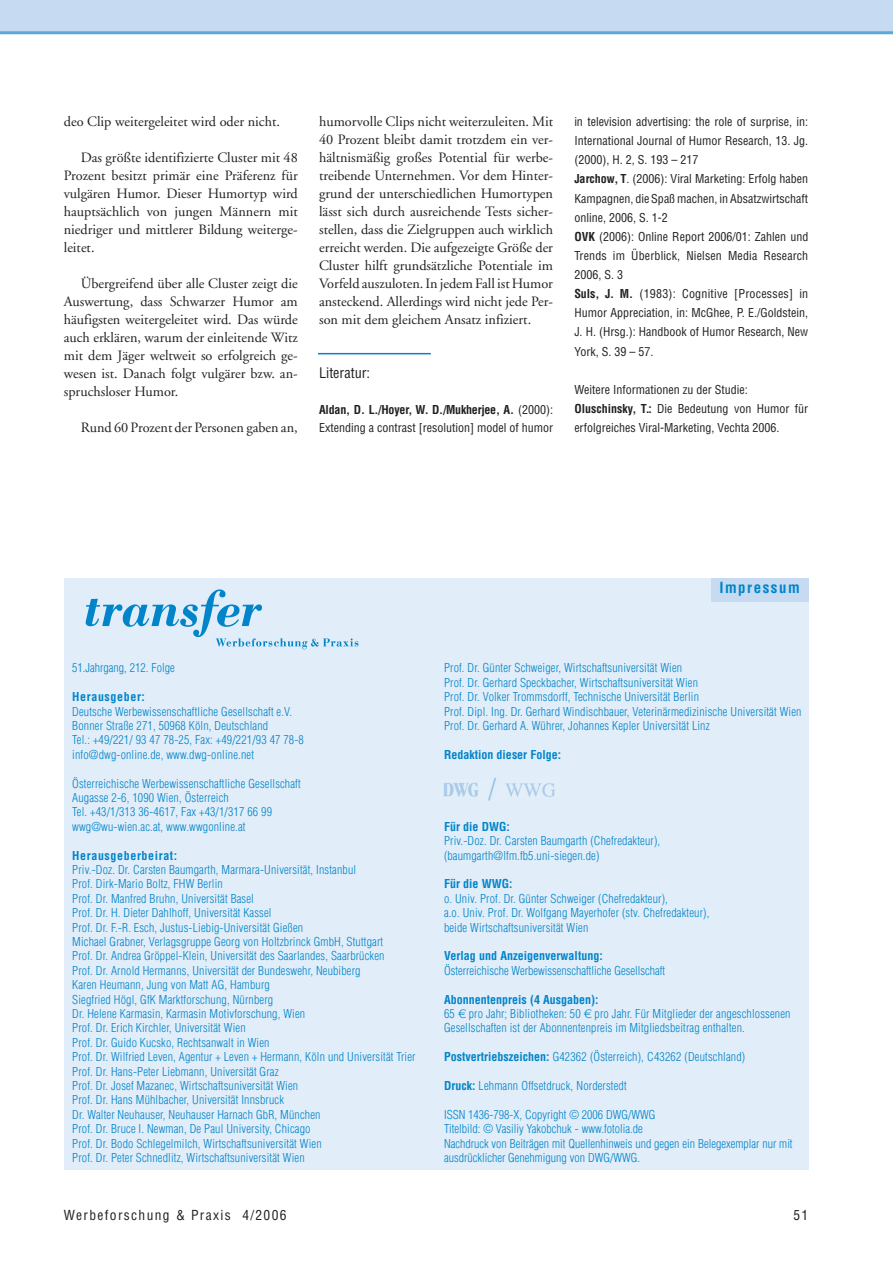
<style>
.page{position:relative;width:893px;height:1263px;background:#fff}
.page>*{position:absolute;margin:0;border:0;box-sizing:border-box;transform-origin:0 0}
.t1{font:300 condensed 27px "Helvetica";color:#93bee5}
.t2{font:700 condensed 15px "Helvetica";letter-spacing:.1em;color:#0084ca}
.t3{font:14.25px/18px "Adobe Garamond";color:#231f20;text-align:justify}
.t4{font:condensed 14.25px "Helvetica";color:#231f20}
.t5{font:condensed 13.5px "Helvetica";letter-spacing:.1em;color:#231f20}
.t6{font:300 condensed 12px/14.4px "Helvetica";letter-spacing:.015em;color:#0084ca}
.t7{font:condensed 12px/19.2px "Helvetica";color:#231f20}
.t8{font:700 condensed 12px "Helvetica";color:#0084ca}
.t9{font:700 condensed 12px "Helvetica";letter-spacing:.05em;color:#0084ca}
.s1{font-weight:700}
.s2{font-family:"Euro Signs BQ";font-weight:400;font-stretch:normal}
</style>
<div class="page">
<hr style="left:318px;top:353px;width:113px;height:1px;background:#0084ca">
<div style="left:64px;top:578px;width:744px;height:591px;background:#e1edf8"></div>
<div style="left:710px;top:578px;width:98px;height:24px;background:#c6dbf1"></div>
<img style="left:85px;top:590px;width:273px;height:60px">
<img style="left:505px;top:783px;width:50px;height:14px">
<img style="left:443px;top:783px;width:36px;height:14px">
<div style="left:0;top:0;width:892px;height:33px;background:#c6dbf1"></div>
<hr style="left:0;top:31px;width:892px;height:3px;background:#5da7db">
<p class="t3" style="left:64px;top:114px;width:218px">deo Clip weitergeleitet wird oder nicht.</p>
<p class="t3" style="left:64px;top:150px;width:235px;text-indent:17px">Das größte identifizierte Cluster mit 48<br>Prozent besitzt primär eine Präferenz für vulgären Humor. Dieser Humortyp wird hauptsächlich von jungen Männern mit niedriger und mittlerer Bildung weiterge&shy;leitet.</p>
<p class="t3" style="left:64px;top:276px;width:235px;text-indent:17px">Übergreifend über alle Cluster zeigt die Auswertung, dass Schwarzer Humor am häufigsten weitergeleitet wird. Das würde auch erklären, warum der einleitende Witz mit dem Jäger weltweit so erfolgreich ge&shy;wesen ist. Danach folgt vulgärer bzw. an&shy;spruchsloser Humor.</p>
<p class="t3" style="left:81px;top:420px;width:218px">Rund 60 Prozent der Personen gaben an,</p>
<p class="t3" style="left:319px;top:114px;width:235px">humorvolle Clips nicht weiterzuleiten. Mit 40 Prozent bleibt damit trotzdem ein ver&shy;hältnismäßig großes Potential für werbe&shy;treibende Unternehmen. Vor dem Hinter&shy;grund der unterschiedlichen Humortypen lässt sich durch ausreichende Tests sicher&shy;stellen, dass die Zielgruppen auch wirklich erreicht werden. Die aufgezeigte Größe der Cluster hilft grundsätzliche Potentiale im Vorfeld auszuloten. In jedem Fall ist Humor ansteckend. Allerdings wird nicht jede Per&shy;son mit dem gleichem Ansatz infiziert.</p>
<p class="t4" style="left:319px;top:367px;width:53px">Literatur:</p>
<p class="t7" style="left:319px;top:402px;width:235px;line-height:18px"><span class="s1">Aldan, D. L./Hoyer, W. D./Mukherjee, A.</span> (2000):<br>Extending a contrast [resolution] model of humor</p>
<p class="t7" style="left:574px;top:113px;width:235px">in television advertising: the role of surprise, in:<br>International Journal of Humor Research, 13. Jg. (2000), H. 2, S. 193 – 217<br><span class="s1">Jarchow, T</span>. (2006): Viral Marketing: Erfolg haben Kampagnen, die Spaß machen, in Absatzwirtschaft online, 2006, S. 1-2<br><span class="s1">OVK</span> (2006): Online Report 2006/01: Zahlen und Trends im Überblick, Nielsen Media Research 2006, S. 3<br><span class="s1">Suls, J. M.</span> (1983): Cognitive [Processes] in Humor Appreciation, in: McGhee, P. E./Goldstein, J. H. (Hrsg.): Handbook of Humor Research, New York, S. 39 – 57.</p>
<p class="t7" style="left:574px;top:381px;width:235px">Weitere Informationen zu der Studie:<br><span class="s1">Oluschinsky, T.:</span> Die Bedeutung von Humor für erfolgreiches Viral-Marketing, Vechta 2006.</p>
<p class="t2" style="left:719px;top:581px;width:82px">Impressum</p>
<p class="t6" style="left:72px;top:662px;width:104px">51.Jahrgang, 212. Folge</p>
<p class="t9" style="left:72px;top:692px;width:74px">Herausgeber:</p>
<p class="t6" style="left:72px;top:705px;width:233px">Deutsche Werbewissenschaftliche Gesellschaft e.V.<br>Bonner Straße 271, 50968 Köln, Deutschland<br>Tel.: +49/221/ 93 47 78-25, Fax: +49/221/93 47 78-8 info@dwg-online.de, www.dwg-online.net</p>
<p class="t6" style="left:72px;top:777px;width:230px">Österreichische Werbewissenschaftliche Gesellschaft Augasse 2-6, 1090 Wien, Österreich<br>Tel. +43/1/313 36-4617, Fax +43/1/317 66 99 wwg@wu-wien.ac.at, www.wwgonline.at</p>
<p class="t9" style="left:72px;top:851px;width:106px">Herausgeberbeirat:</p>
<p class="t6" style="left:72px;top:863px;width:345px">Priv.-Doz. Dr. Carsten Baumgarth, Marmara-Universität, Instanbul<br>Prof. Dirk-Mario Boltz, FHW Berlin<br>Prof. Dr. Manfred Bruhn, Universität Basel<br>Prof. Dr. H. Dieter Dahlhoff, Universität Kassel<br>Prof. Dr. F.-R. Esch, Justus-Liebig-Universität Gießen<br>Michael Grabner, Verlagsgruppe Georg von Holtzbrinck GmbH, Stuttgart<br>Prof. Dr. Andrea Gröppel-Klein, Universität des Saarlandes, Saarbrücken<br>Prof. Dr. Arnold Hermanns, Universität der Bundeswehr, Neubiberg<br>Karen Heumann, Jung von Matt AG, Hamburg<br>Siegfried Högl, GfK Marktforschung, Nürnberg<br>Dr. Helene Karmasin, Karmasin Motivforschung, Wien<br>Prof. Dr. Erich Kirchler, Universität Wien<br>Prof. Dr. Guido Kucsko, Rechtsanwalt in Wien<br>Prof. Dr. Wilfried Leven, Agentur + Leven + Hermann, Köln und Universität Trier Prof. Dr. Hans-Peter Liebmann, Universität Graz<br>Prof. Dr. Josef Mazanec, Wirtschaftsuniversität Wien<br>Prof. Dr. Hans Mühlbacher, Universität Innsbruck<br>Dr. Walter Neuhauser, Neuhauser Harnach GbR, München<br>Prof. Dr. Bruce I. Newman, De Paul University, Chicago<br>Prof. Dr. Bodo Schlegelmilch, Wirtschaftsuniversität Wien<br>Prof. Dr. Peter Schnedlitz, Wirtschaftsuniversität Wien</p>
<p class="t6" style="left:444px;top:662px;width:359px">Prof. Dr. Günter Schweiger, Wirtschaftsuniversität Wien<br>Prof. Dr. Gerhard Speckbacher, Wirtschaftsuniversität Wien<br>Prof. Dr. Volker Trommsdorff, Technische Universität Berlin<br>Prof. Dipl. Ing. Dr. Gerhard Windischbauer, Veterinärmedizinische Universität Wien Prof. Dr. Gerhard A. Wührer, Johannes Kepler Universität Linz</p>
<p class="t8" style="left:444px;top:750px;width:119px">Redaktion dieser Folge:</p>
<h1 class="t1" style="left:488px;top:777px;width:9px">/</h1>
<p class="t8" style="left:444px;top:822px;width:67px">Für die DWG:</p>
<p class="t6" style="left:444px;top:835px;width:218px">Priv.-Doz. Dr. Carsten Baumgarth (Chefredakteur), (baumgarth@lfm.fb5.uni-siegen.de)</p>
<p class="t8" style="left:444px;top:879px;width:70px">Für die WWG:</p>
<p class="t6" style="left:444px;top:892px;width:267px">o. Univ. Prof. Dr. Günter Schweiger (Chefredakteur),<br>a.o. Univ. Prof. Dr. Wolfgang Mayerhofer (stv. Chefredakteur), beide Wirtschaftsuniversität Wien</p>
<p class="t8" style="left:444px;top:951px;width:160px">Verlag und Anzeigenverwaltung:</p>
<p class="t6" style="left:444px;top:964px;width:222px">Österreichische Werbewissenschaftliche Gesellschaft</p>
<p class="t6" style="left:444px;top:993px;width:348px"><span class="s1">Abonnentenpreis (4 Ausgaben):<br></span>65 <span class="s2">E</span> pro Jahr; Bibliotheken: 50 <span class="s2">E</span> pro Jahr. Für Mitglieder der angeschlossenen<br>Gesellschaften ist der Abonnentenpreis im Mitgliedsbeitrag enthalten.</p>
<p class="t6" style="left:444px;top:1051px;width:303px"><span class="s1">Postvertriebszeichen:</span> G42362 (Österreich), C43262 (Deutschland)</p>
<p class="t6" style="left:444px;top:1079px;width:184px"><span class="s1">Druck:</span> Lehmann Offsetdruck, Norderstedt</p>
<p class="t6" style="left:444px;top:1108px;width:350px">ISSN 1436-798-X, Copyright © 2006 DWG/WWG<br>Titelbild: © Vasiliy Yakobchuk - www.fotolia.de<br>Nachdruck von Beiträgen mit Quellenhinweis und gegen ein Belegexemplar nur mit ausdrücklicher Genehmigung von DWG/WWG.</p>
<p class="t5" style="left:64px;top:1210px;width:224px">Werbeforschung &amp; Praxis 4/2006</p>
<p class="t5" style="left:793px;top:1210px;width:16px">51</p>
</div>
